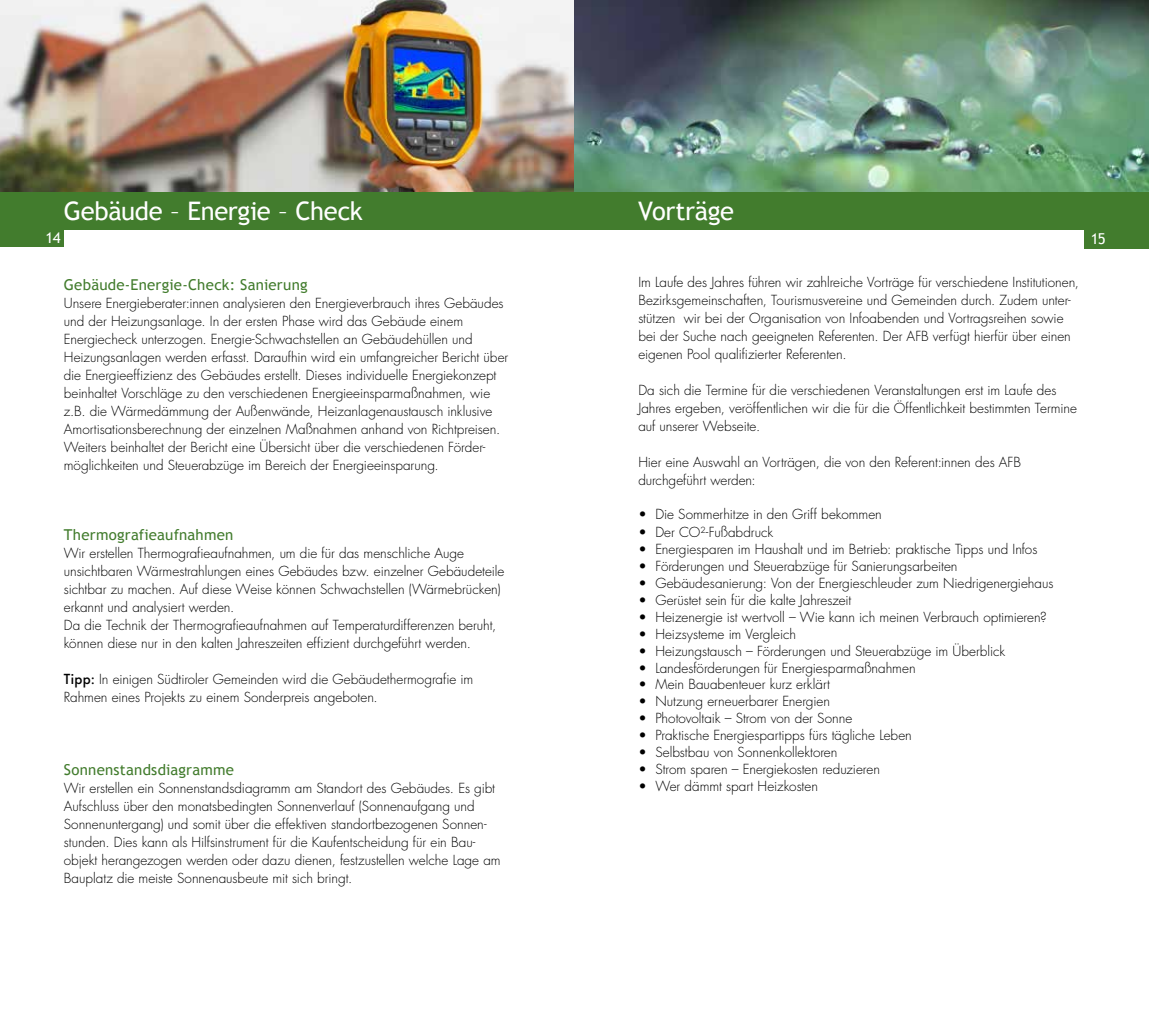
<style>
.page{position:relative;width:1149px;height:1021px;background:#fff}
.page>*{position:absolute;margin:0;border:0;box-sizing:border-box;transform-origin:0 0}
.t1{font:25.5px "Trebuchet MS";letter-spacing:-.01em;color:#fff}
.t2{font:15px "Trebuchet MS";letter-spacing:.015em;color:#427c2d}
.t3{font:15px "Trebuchet MS";color:#fff}
.t4{font:300 13.5px/18px "Futura";color:#000}
.s1{font-weight:500}
</style>
<div class="page">
<div style="left:0;top:230px;width:64px;height:17px;background:#427c2d"></div>
<div style="left:0;top:191px;width:1148px;height:39px;background:#427c2d"></div>
<div style="left:1083px;top:230px;width:65px;height:19px;background:#427c2d"></div>
<img style="left:0;top:0;width:574px;height:191px">
<img style="left:574px;top:0;width:574px;height:191px">
<h1 class="t1" style="left:64px;top:196px;width:300px">Gebäude – Energie – Check</h1>
<h1 class="t1" style="left:638px;top:196px;width:97px">Vorträge</h1>
<p class="t3" style="left:46px;top:228px;width:16px">14</p>
<p class="t3" style="left:1090px;top:230px;width:16px">15</p>
<p class="t2" style="left:64px;top:276px;width:245px">Gebäude-Energie-Check: Sanierung</p>
<p class="t4" style="left:64px;top:294px;width:446px">Unsere Energieberater:innen analysieren den Energieverbrauch ihres Gebäudes und der Heizungsanlage. In der ersten Phase wird das Gebäude einem Energiecheck unterzogen. Energie-Schwachstellen an Gebäudehüllen und Heizungsanlagen werden erfasst. Daraufhin wird ein umfangreicher Bericht über die Energieeffizienz des Gebäudes erstellt. Dieses individuelle Energiekonzept beinhaltet Vorschläge zu den verschiedenen Energieeinsparmaßnahmen, wie z.B. die Wärmedämmung der Außenwände, Heizanlagenaustausch inklusive Amortisationsberechnung der einzelnen Maßnahmen anhand von Richtpreisen.<br>Weiters beinhaltet der Bericht eine Übersicht über die verschiedenen Förder&shy;möglichkeiten und Steuerabzüge im Bereich der Energieeinsparung.</p>
<p class="t2" style="left:64px;top:526px;width:171px">Thermografieaufnahmen</p>
<p class="t4" style="left:64px;top:545px;width:442px">Wir erstellen Thermografieaufnahmen, um die für das menschliche Auge unsichtbaren Wärmestrahlungen eines Gebäudes bzw. einzelner Gebäudeteile sichtbar zu machen. Auf diese Weise können Schwachstellen (Wärmebrücken) erkannt und analysiert werden.<br>Da die Technik der Thermografieaufnahmen auf Temperaturdifferenzen beruht, können diese nur in den kalten Jahreszeiten effizient durchgeführt werden.</p>
<p class="t4" style="left:64px;top:671px;width:411px"><span class="s1">Tipp:</span> In einigen Südtiroler Gemeinden wird die Gebäudethermografie im<br>Rahmen eines Projekts zu einem Sonderpreis angeboten.</p>
<p class="t2" style="left:64px;top:760px;width:172px">Sonnenstandsdiagramme</p>
<p class="t4" style="left:64px;top:779px;width:438px">Wir erstellen ein Sonnenstandsdiagramm am Standort des Gebäudes. Es gibt Aufschluss über den monatsbedingten Sonnenverlauf (Sonnenaufgang und Sonnenuntergang) und somit über die effektiven standortbezogenen Sonnen&shy;stunden. Dies kann als Hilfsinstrument für die Kaufentscheidung für ein Bau&shy;objekt herangezogen werden oder dazu dienen, festzustellen welche Lage am Bauplatz die meiste Sonnenausbeute mit sich bringt.</p>
<p class="t4" style="left:638px;top:273px;width:442px">Im Laufe des Jahres führen wir zahlreiche Vorträge für verschiedene Institutionen, Bezirksgemeinschaften, Tourismusvereine und Gemeinden durch. Zudem unter&shy;stützen wir bei der Organisation von Infoabenden und Vortragsreihen sowie bei der Suche nach geeigneten Referenten. Der AFB verfügt hierfür über einen eigenen Pool qualifizierter Referenten.</p>
<p class="t4" style="left:638px;top:381px;width:440px">Da sich die Termine für die verschiedenen Veranstaltungen erst im Laufe des<br>Jahres ergeben, veröffentlichen wir die für die Öffentlichkeit bestimmten Termine auf unserer Webseite.</p>
<p class="t4" style="left:638px;top:453px;width:384px">Hier eine Auswahl an Vorträgen, die von den Referent:innen des AFB durchgeführt werden:</p>
<p class="t4" style="left:638px;top:505px;width:245px">• Die Sommerhitze in den Griff bekommen</p>
<p class="t4" style="left:638px;top:523px;width:136px">• Der CO²-Fußabdruck</p>
<p class="t4" style="left:638px;top:540px;width:400px">• Energiesparen im Haushalt und im Betrieb: praktische Tipps und Infos</p>
<p class="t4" style="left:638px;top:557px;width:320px">• Förderungen und Steuerabzüge für Sanierungsarbeiten</p>
<p class="t4" style="left:638px;top:574px;width:416px">• Gebäudesanierung: Von der Energieschleuder zum Niedrigenergiehaus</p>
<p class="t4" style="left:638px;top:591px;width:214px">• Gerüstet sein für die kalte Jahreszeit</p>
<p class="t4" style="left:638px;top:608px;width:410px">• Heizenergie ist wertvoll – Wie kann ich meinen Verbrauch optimieren?</p>
<p class="t4" style="left:638px;top:625px;width:159px">• Heizsysteme im Vergleich</p>
<p class="t4" style="left:638px;top:642px;width:368px">• Heizungstausch – Förderungen und Steuerabzüge im Überblick</p>
<p class="t4" style="left:638px;top:659px;width:279px">• Landesförderungen für Energiesparmaßnahmen</p>
<p class="t4" style="left:638px;top:676px;width:193px">• Mein Bauabenteuer kurz erklärt</p>
<p class="t4" style="left:638px;top:693px;width:193px">• Nutzung erneuerbarer Energien</p>
<p class="t4" style="left:638px;top:710px;width:215px">• Photovoltaik – Strom von der Sonne</p>
<p class="t4" style="left:638px;top:726px;width:275px">• Praktische Energiespartipps fürs tägliche Leben</p>
<p class="t4" style="left:638px;top:743px;width:201px">• Selbstbau von Sonnenkollektoren</p>
<p class="t4" style="left:638px;top:760px;width:243px">• Strom sparen – Energiekosten reduzieren</p>
<p class="t4" style="left:638px;top:777px;width:181px">• Wer dämmt spart Heizkosten</p>
</div>
